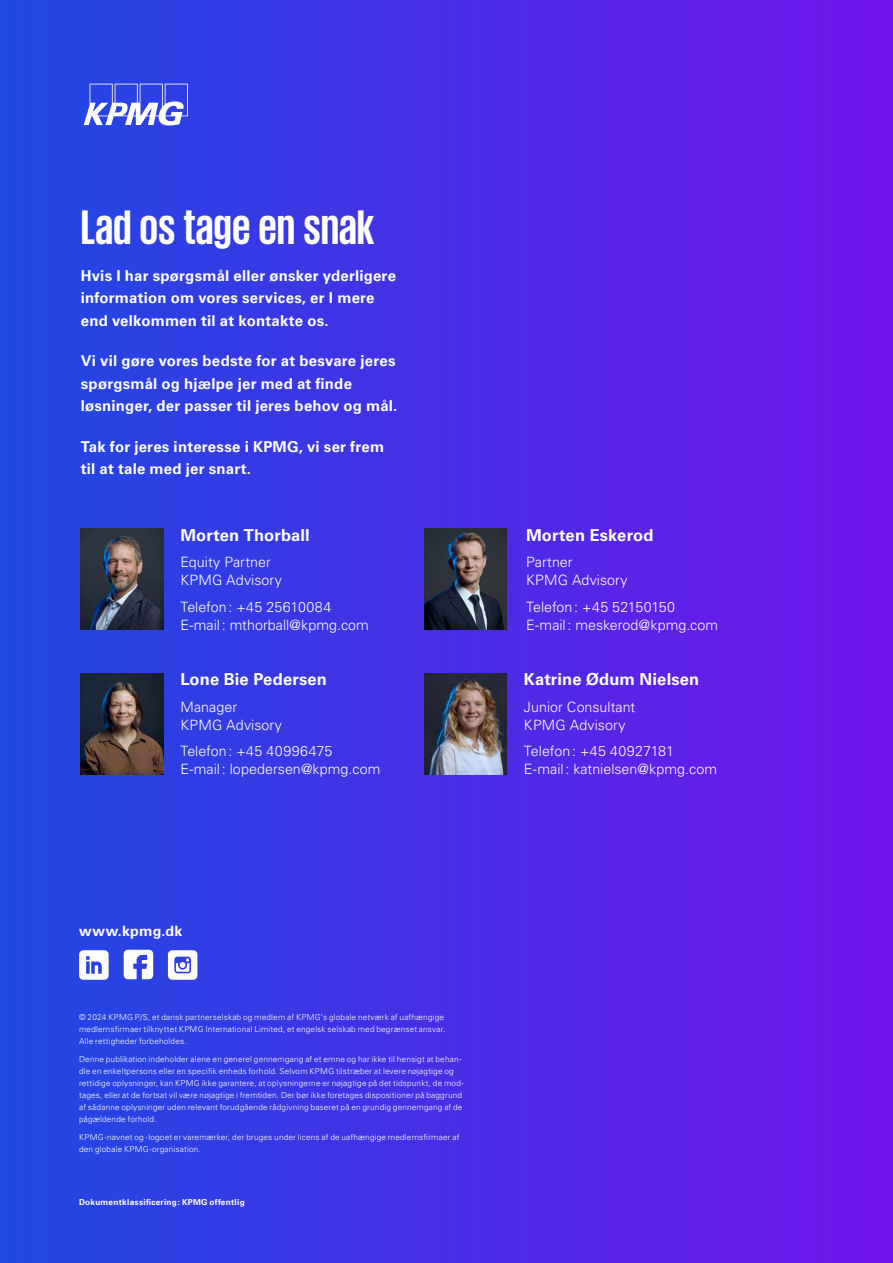
<style>
.page{position:relative;width:893px;height:1263px;background:#fff}
.page>*{position:absolute;margin:0;border:0;box-sizing:border-box;transform-origin:0 0}
.t1{font:700 49.5px "KPMG";color:#fff}
.t2{font:700 16.5px "Universfor KPMG";letter-spacing:.01em;color:#fff}
.t3{font:700 15px/22.5px "Universfor KPMG";letter-spacing:.015em;color:#fff}
.t4{font:300 14.25px/18px "Universfor KPMG";letter-spacing:.005em;color:#fff}
.t5{font:700 14.25px "Universfor KPMG";letter-spacing:.015em;color:#fff}
.t6{font:300 8.25px/12px "Universfor KPMG";letter-spacing:.02em;color:#fff}
.t7{font:700 8.25px "Universfor KPMG";letter-spacing:.03em;color:#fff}
</style>
<div class="page">
<div style="left:0;top:0;width:893px;height:1263px;background:linear-gradient(to right,#1e49e2,#7114ea)"></div>
<img style="left:81px;top:529px;width:82px;height:101px">
<img style="left:81px;top:673px;width:82px;height:101px">
<img style="left:424px;top:529px;width:83px;height:101px">
<img style="left:424px;top:673px;width:83px;height:101px">
<svg style="left:124px;top:950px;width:29px;height:29px"></svg>
<svg style="left:168px;top:950px;width:29px;height:30px"></svg>
<svg style="left:79px;top:950px;width:30px;height:30px"></svg>
<svg style="left:84px;top:84px;width:104px;height:41px"></svg>
<h1 class="t1" style="left:81px;top:203px;width:295px">Lad os tage en snak</h1>
<h3 class="t3" style="left:81px;top:264px;width:317px">Hvis I har spørgsmål eller ønsker yderligere information om vores services, er I mere end velkommen til at kontakte os.</h3>
<h3 class="t3" style="left:81px;top:350px;width:318px">Vi vil gøre vores bedste for at besvare jeres spørgsmål og hjælpe jer med at finde løsninger, der passer til jeres behov og mål.</h3>
<h3 class="t3" style="left:81px;top:435px;width:305px">Tak for jeres interesse i KPMG, vi ser frem til at tale med jer snart.</h3>
<h2 class="t2" style="left:180px;top:525px;width:131px">Morten Thorball</h2>
<h3 class="t4" style="left:180px;top:553px;width:103px">Equity Partner<br>KPMG Advisory</h3>
<h3 class="t4" style="left:180px;top:598px;width:190px">Telefon : +45 25610084<br>E-mail : mthorball@kpmg.com</h3>
<h2 class="t2" style="left:180px;top:669px;width:148px">Lone Bie Pedersen</h2>
<h3 class="t4" style="left:180px;top:697px;width:103px">Manager<br>KPMG Advisory</h3>
<h3 class="t4" style="left:180px;top:742px;width:202px">Telefon : +45 40996475<br>E-mail : lopedersen@kpmg.com</h3>
<h3 class="t5" style="left:79px;top:922px;width:105px">www.kpmg.dk</h3>
<p class="t6" style="left:79px;top:1011px;width:368px">© 2024 KPMG P/S, et dansk partnerselskab og medlem af KPMG’s globale netværk af uafhængige medlemsfirmaer tilknyttet KPMG International Limited, et engelsk selskab med begrænset ansvar.<br>Alle rettigheder forbeholdes.</p>
<p class="t6" style="left:79px;top:1053px;width:386px">Denne publikation indeholder alene en generel gennemgang af et emne og har ikke til hensigt at behan&shy;dle en enkeltpersons eller en specifik enheds forhold. Selvom KPMG tilstræber at levere nøjagtige og rettidige oplysninger, kan KPMG ikke garantere, at oplysningerne er nøjagtige på det tidspunkt, de mod&shy;tages, eller at de fortsat vil være nøjagtige i fremtiden. Der bør ikke foretages dispositioner på baggrund af sådanne oplysninger uden relevant forudgående rådgivning baseret på en grundig gennemgang af de pågældende forhold.</p>
<p class="t6" style="left:79px;top:1131px;width:382px">KPMG-navnet og -logoet er varemærker, der bruges under licens af de uafhængige medlemsfirmaer af den globale KPMG-organisation.</p>
<p class="t7" style="left:79px;top:1197px;width:167px">Dokumentklassificering : KPMG offentlig</p>
<h2 class="t2" style="left:526px;top:525px;width:129px">Morten Eskerod</h2>
<h3 class="t4" style="left:526px;top:553px;width:103px">Partner<br>KPMG Advisory</h3>
<h3 class="t4" style="left:526px;top:598px;width:194px">Telefon : +45 52150150<br>E-mail : meskerod@kpmg.com</h3>
<h2 class="t2" style="left:524px;top:669px;width:177px">Katrine Ødum Nielsen</h2>
<h3 class="t4" style="left:524px;top:697px;width:113px">Junior Consultant<br>KPMG Advisory</h3>
<h3 class="t4" style="left:524px;top:742px;width:195px">Telefon : +45 40927181<br>E-mail : katnielsen@kpmg.com</h3>
</div>
